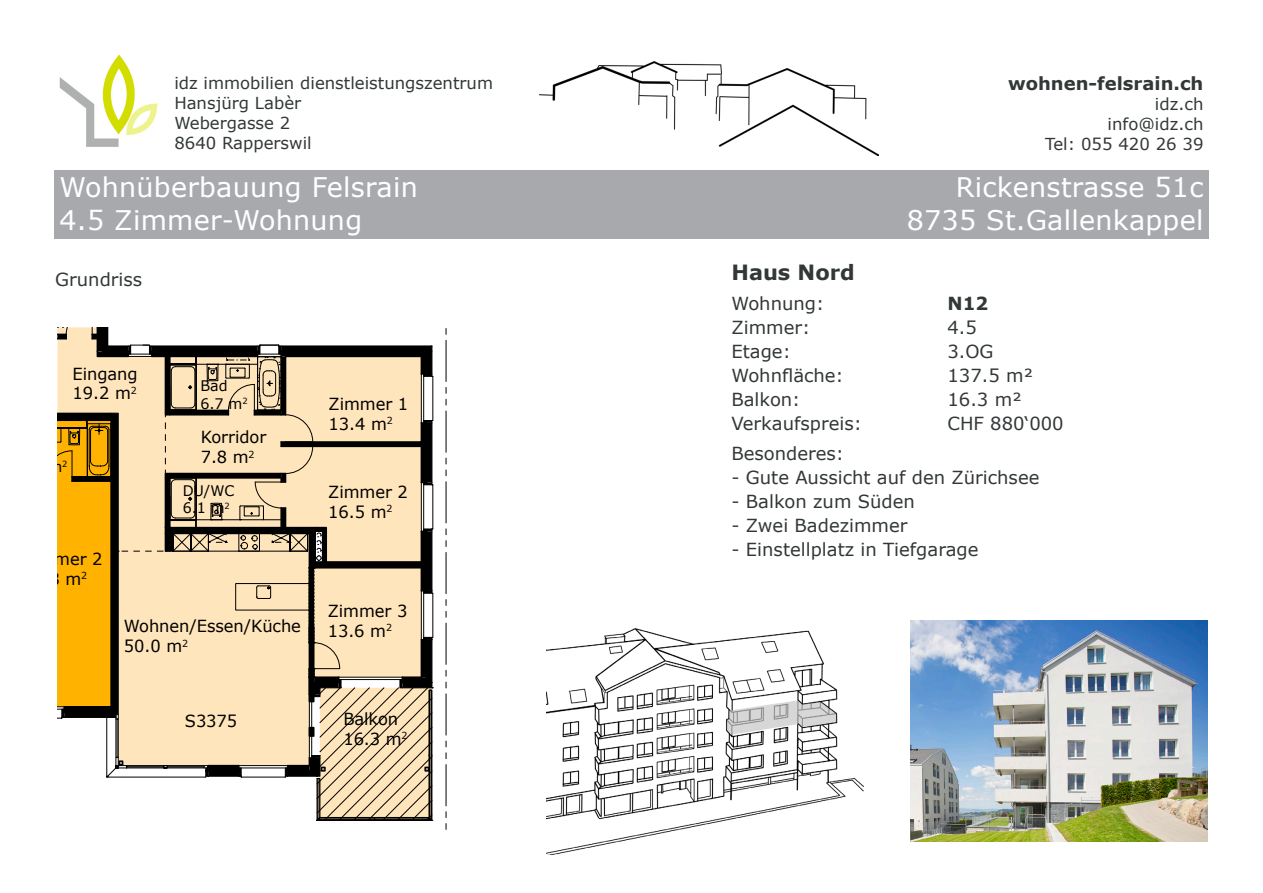
<style>
.page{position:relative;width:1263px;height:893px;background:#fff}
.page>*{position:absolute;margin:0;border:0;box-sizing:border-box;transform-origin:0 0}
.t1{font:27px "Verdana";letter-spacing:.01em;color:#fff}
.t2{font:700 21px "Verdana";color:#323738}
.Absatzformat_1{font:18px "Verdana";color:#323738}
.t3{font:700 18px "Verdana";color:#323738}
.t4{font:16.65px/20px "Verdana";letter-spacing:-.005em;color:#000}
.t5{font:16.5px "Verdana";color:#323738}
.t6{font:14.55px/17.4px "Verdana";letter-spacing:-.005em;color:#000}
</style>
<div class="page">
<img style="left:910px;top:621px;width:298px;height:221px">
<img style="left:59px;top:54px;width:99px;height:93px">
<div style="left:54px;top:170px;width:1155px;height:68px;background:#a8a9ad"></div>
<img style="left:546px;top:628px;width:318px;height:227px">
<img style="left:540px;top:61px;width:338px;height:95px">
<svg style="left:433px;top:328px;width:14px;height:501px"></svg>
<svg style="left:57px;top:327px;width:376px;height:494px;background:#dbc49b"></svg>
<div style="left:254px;top:803px;width:42px;height:12px;background:#fff"></div>
<p class="t5" style="left:174px;top:73px;width:320px">idz immobilien dienstleistungszentrum</p>
<p class="t5" style="left:174px;top:92px;width:128px">Hansjürg Labèr</p>
<p class="t5" style="left:174px;top:112px;width:118px">Webergasse 2</p>
<p class="t5" style="left:174px;top:132px;width:139px">8640 Rapperswil</p>
<p class="t1" style="left:60px;top:170px;width:360px">Wohnüberbauung Felsrain</p>
<p class="t1" style="left:60px;top:203px;width:304px">4.5 Zimmer-Wohnung</p>
<p class="Absatzformat_1" style="left:55px;top:268px;width:89px">Grundriss</p>
<p class="t4" style="left:73px;top:364px;width:67px">Eingang<br>19.2 m<sup>2</sup></p>
<p class="t4" style="left:23px;top:549px;width:81px">Zimmer 2<br>24.8 m<sup>2</sup></p>
<p class="t6" style="left:200px;top:377px;width:49px">Bad<br>6.7 m<sup>2</sup></p>
<p class="t4" style="left:201px;top:427px;width:67px">Korridor<br>7.8 m<sup>2</sup></p>
<p class="t6" style="left:183px;top:482px;width:53px">DU/WC<br>6.1 m<sup>2</sup></p>
<p class="t4" style="left:124px;top:616px;width:179px">Wohnen/Essen/Küche<br>50.0 m<sup>2</sup></p>
<p class="t4" style="left:185px;top:712px;width:54px">S3375</p>
<p class="t4" style="left:329px;top:394px;width:81px">Zimmer 1<br>13.4 m<sup>2</sup></p>
<p class="t4" style="left:328px;top:482px;width:81px">Zimmer 2<br>16.5 m<sup>2</sup></p>
<p class="t4" style="left:328px;top:601px;width:81px">Zimmer 3<br>13.6 m<sup>2</sup></p>
<p class="t4" style="left:343px;top:709px;width:66px">Balkon<br>16.3 m<sup>2</sup></p>
<p class="t3" style="left:1008px;top:72px;width:197px">wohnen-felsrain.ch</p>
<p class="t5" style="left:1155px;top:94px;width:50px">idz.ch</p>
<p class="t5" style="left:1108px;top:113px;width:97px">info@idz.ch</p>
<p class="t5" style="left:1045px;top:133px;width:160px">Tel: 055 420 26 39</p>
<p class="t1" style="left:956px;top:170px;width:249px">Rickenstrasse 51c</p>
<p class="t1" style="left:907px;top:203px;width:298px">8735 St.Gallenkappel</p>
<p class="t2" style="left:731px;top:258px;width:125px">Haus Nord</p>
<p class="Absatzformat_1" style="left:731px;top:292px;width:94px">Wohnung:</p>
<p class="t3" style="left:947px;top:291px;width:42px">N12</p>
<p class="Absatzformat_1" style="left:731px;top:316px;width:80px">Zimmer:</p>
<p class="Absatzformat_1" style="left:947px;top:316px;width:31px">4.5</p>
<p class="Absatzformat_1" style="left:731px;top:340px;width:61px">Etage:</p>
<p class="Absatzformat_1" style="left:947px;top:340px;width:48px">3.OG</p>
<p class="Absatzformat_1" style="left:731px;top:364px;width:114px">Wohnfläche:</p>
<p class="Absatzformat_1" style="left:947px;top:364px;width:87px">137.5 m²</p>
<p class="Absatzformat_1" style="left:731px;top:388px;width:71px">Balkon:</p>
<p class="Absatzformat_1" style="left:947px;top:388px;width:76px">16.3 m²</p>
<p class="Absatzformat_1" style="left:731px;top:412px;width:132px">Verkaufspreis:</p>
<p class="Absatzformat_1" style="left:947px;top:412px;width:118px">CHF 880‘000</p>
<p class="Absatzformat_1" style="left:731px;top:442px;width:114px">Besonderes:</p>
<p class="Absatzformat_1" style="left:731px;top:466px;width:309px">- Gute Aussicht auf den Zürichsee</p>
<p class="Absatzformat_1" style="left:731px;top:490px;width:185px">- Balkon zum Süden</p>
<p class="Absatzformat_1" style="left:731px;top:514px;width:178px">- Zwei Badezimmer</p>
<p class="Absatzformat_1" style="left:731px;top:538px;width:249px">- Einstellplatz in Tiefgarage</p>
</div>
